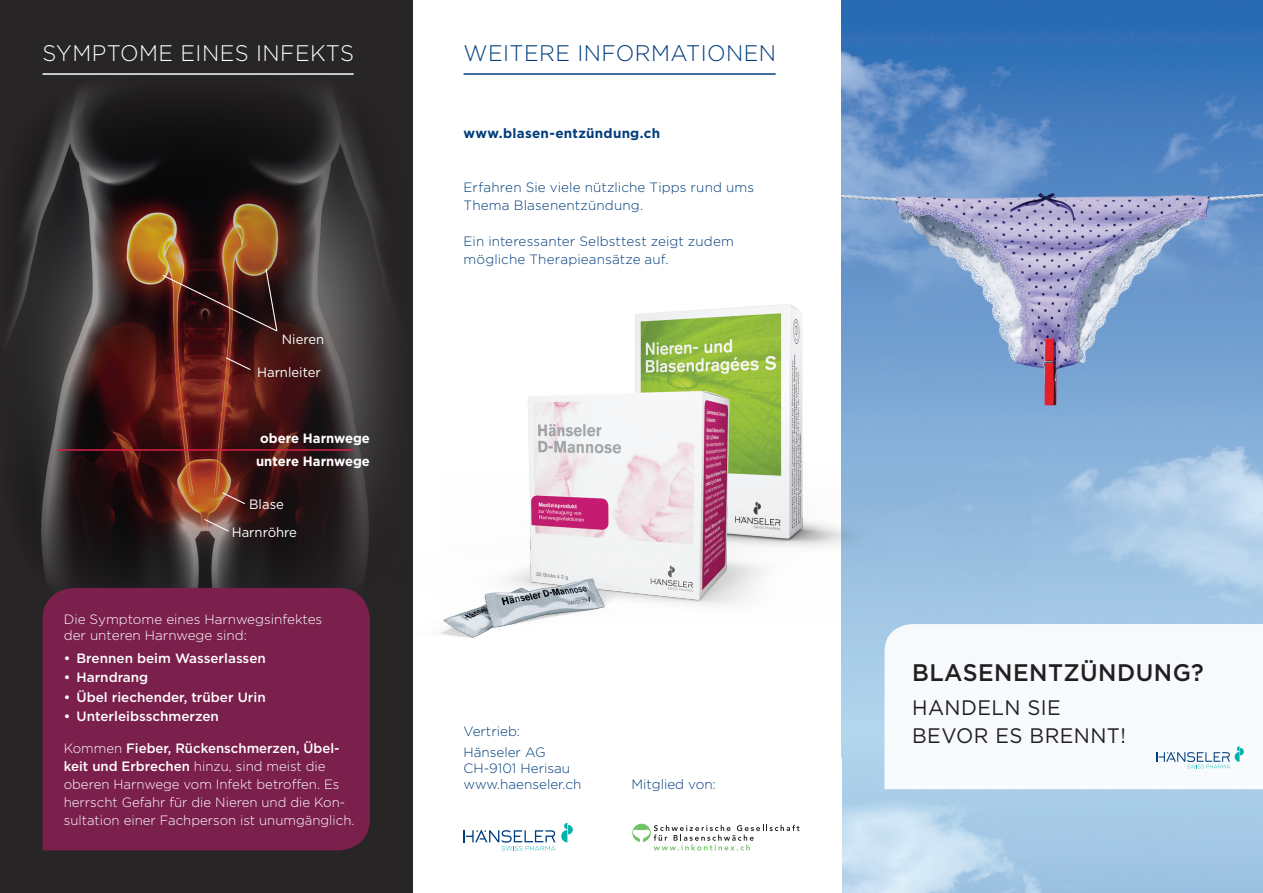
<style>
.page{position:relative;width:1263px;height:893px;background:#fff}
.page>*{position:absolute;margin:0;border:0;box-sizing:border-box;transform-origin:0 0}
.t1{font:500 24px "Gotham";letter-spacing:.02em;color:#231f20}
.t2{font:300 22.5px "Gotham";letter-spacing:.02em;color:#013d7d}
.t3{font:300 22.5px "Gotham";letter-spacing:.02em;color:#fff}
.t4{font:21px/27.3px "Gotham";letter-spacing:.02em;color:#231f20}
.t5{font:300 13.5px/18px "Gotham";color:#fff}
.t6{font:300 13.5px/18px "Gotham";letter-spacing:.005em;color:#013d7d}
.t7{font:500 13.5px "Gotham";color:#fff}
.t8{font:13.5px/27.6px "Gotham";color:#fff;text-align:center}
.t9{font:700 13.5px "Gotham";color:#fff}
.t10{font:700 13.5px "Gotham";letter-spacing:.015em;color:#013d7d}
.s1{font-weight:500}
</style>
<div class="page">
<img style="left:842px;top:0;width:421px;height:624px">
<svg style="left:884px;top:624px;width:379px;height:165px"></svg>
<svg style="left:463px;top:829px;width:92px;height:22px"></svg>
<svg style="left:561px;top:823px;width:12px;height:19px"></svg>
<hr style="left:463px;top:73px;width:313px;height:2px;background:#013d7d">
<svg style="left:632px;top:823px;width:167px;height:27px"></svg>
<div style="left:0;top:0;width:412px;height:893px;background:#282526"></div>
<img style="left:8px;top:75px;width:405px;height:513px">
<hr style="left:58px;top:449px;width:296px;height:2px;background:#da1e45">
<svg style="left:225px;top:357px;width:26px;height:13px"></svg>
<svg style="left:222px;top:492px;width:24px;height:13px"></svg>
<svg style="left:204px;top:519px;width:25px;height:13px"></svg>
<img style="left:162px;top:268px;width:116px;height:64px">
<div style="left:43px;top:588px;width:327px;height:262px;background:#7b204c"></div>
<hr style="left:43px;top:73px;width:311px;height:2px;background:#fff">
<img style="left:967px;top:248px;width:63px;height:378px">
<svg style="left:1157px;top:746px;width:87px;height:22px"></svg>
<img style="left:295px;top:242px;width:672px;height:504px">
<h2 class="t3" style="left:43px;top:38px;width:310px">symptome eines infekts</h2>
<p class="t8" style="left:282px;top:325px;width:44px">N ieren</p>
<p class="t8" style="left:257px;top:358px;width:65px">Harnleiter</p>
<p class="t9" style="left:260px;top:429px;width:111px">obere Harnwege</p>
<p class="t9" style="left:256px;top:452px;width:115px">untere Harnwege</p>
<p class="t8" style="left:232px;top:490px;width:67px">Blase<br>Harnröhre</p>
<p class="t5" style="left:64px;top:611px;width:260px;line-height:16.2px">Die Symptome eines Harnwegsinfektes der unteren Harnwege sind:</p>
<p class="t7" style="left:64px;top:649px;width:204px">• Brennen beim Wasserlassen</p>
<p class="t7" style="left:64px;top:668px;width:86px">• Harndrang</p>
<p class="t7" style="left:64px;top:688px;width:203px">• Übel riechender, trüber Urin</p>
<p class="t7" style="left:64px;top:707px;width:157px">• Unterleibsschmerzen</p>
<p class="t5" style="left:64px;top:739px;width:292px">Kommen <span class="s1">Fieber, Rückenschmerzen, Übel&shy;keit und Erbrechen</span> hinzu, sind meist die oberen Harnwege vom I nfekt betroffen. Es herrscht Gefahr für die N ieren und die Kon&shy;sultation einer Fachperson ist unumgänglich.</p>
<h2 class="t2" style="left:463px;top:38px;width:314px">weitere informationen</h2>
<p class="t10" style="left:463px;top:125px;width:198px">www.blasen-entzündung.ch</p>
<p class="t6" style="left:463px;top:178px;width:292px">Erfahren Sie viele nützliche Tipps rund ums<br>Thema Blasenentzündung.</p>
<p class="t6" style="left:463px;top:232px;width:272px">Ein interessanter Selbsttest zeigt zudem mögliche Therapieansätze auf.</p>
<p class="t6" style="left:463px;top:720px;width:84px;line-height:21px">Vertrieb:<br>Hänseler AG</p>
<p class="t6" style="left:463px;top:760px;width:119px;line-height:16.2px">CH-9101 Herisau www.haenseler.ch</p>
<p class="t6" style="left:631px;top:775px;width:86px">M itglied von:</p>
<h1 class="t1" style="left:912px;top:657px;width:293px">Blasenentzündung?</h1>
<h3 class="t4" style="left:912px;top:694px;width:215px">Handeln sie bevor es brennt!</h3>
</div>
